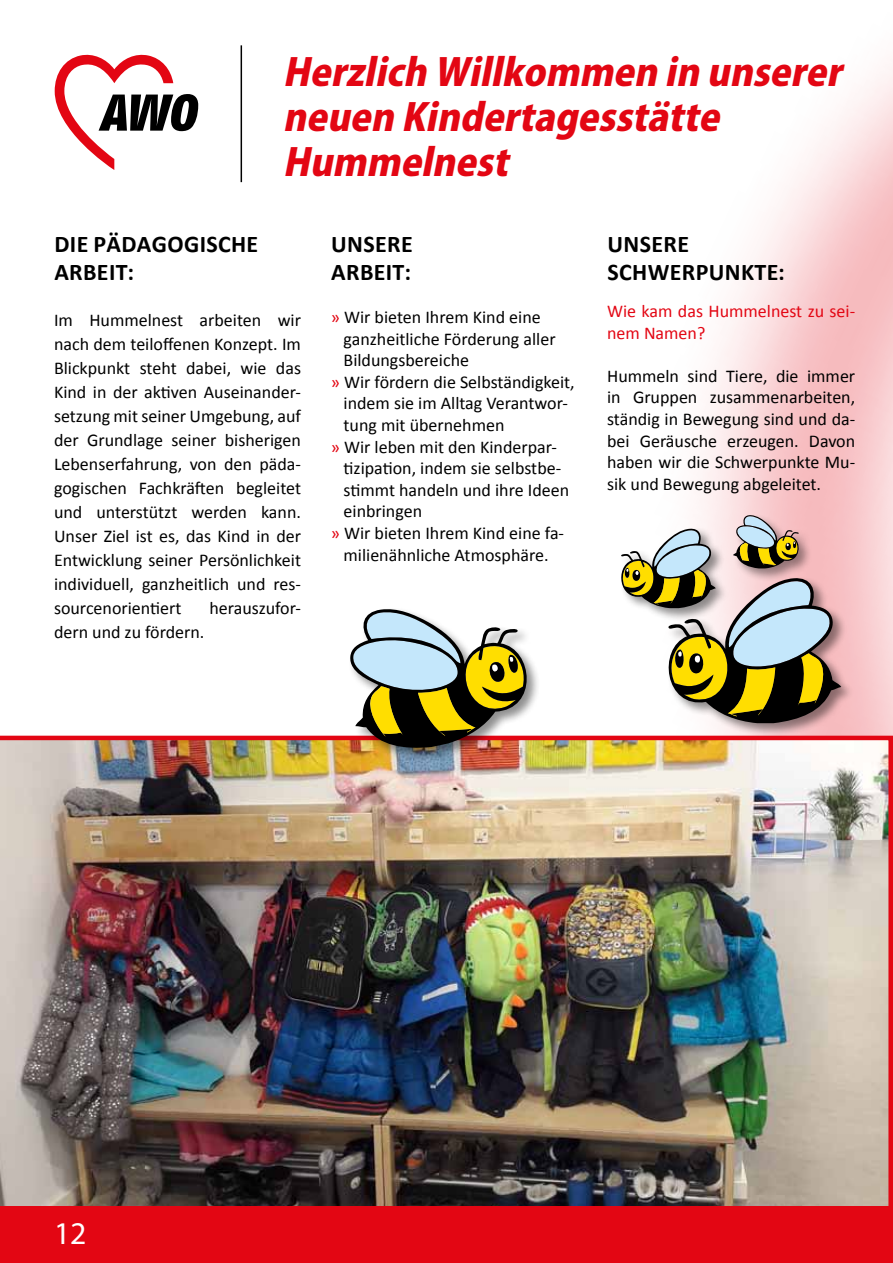
<style>
.page{position:relative;width:893px;height:1263px;background:#fff}
.page>*{position:absolute;margin:0;border:0;box-sizing:border-box;transform-origin:0 0}
.t1{font:italic 800 37.35px/44.8px "Koz Go Pro";color:#e30613}
.t2{font:31.65px "Myriad Pro";color:#fff}
.t3{font:700 24px/28.5px "Calibri";letter-spacing:.015em;color:#000}
.t4{font:18px/24px "Calibri";color:#000;text-align:justify}
.t5{font:18px/21.6px "Calibri";color:#e30613}
.s1{color:#e30613}
</style>
<div class="page">
<svg style="left:55px;top:54px;width:81px;height:116px"></svg>
<img style="left:136px;top:45px;width:757px;height:691px">
<img style="left:0;top:736px;width:893px;height:470px">
<div style="left:0;top:1206px;width:893px;height:57px;background:#e30613"></div>
<div style="left:667px;top:576px;width:187px;height:161px;background:#000;opacity:.44"></div>
<div style="left:348px;top:607px;width:193px;height:155px;background:#000;opacity:.44"></div>
<svg style="left:349px;top:607px;width:190px;height:142px"></svg>
<div style="left:732px;top:513px;width:81px;height:70px;background:#000;opacity:.4"></div>
<svg style="left:615px;top:515px;width:226px;height:208px"></svg>
<h1 class="t1" style="left:283px;top:52px;width:570px">Herzlich Willkommen in unserer neuen Kindertagesstätte<br>Hummelnest</h1>
<h3 class="t3" style="left:54px;top:229px;width:82px">DIE PÄDAGOGIS</h3>
<h3 class="t3" style="left:218px;top:229px;width:27px">CHE</h3>
<h3 class="t3" style="left:54px;top:257px;width:28px">ARBEIT</h3>
<h3 class="t3" style="left:128px;top:257px;width:8px">:</h3>
<p class="t4" style="left:54px;top:307px;width:249px">Im Hummelnest arbeiten wir nach dem teiloffenen Konzept. Im Blickpunkt steht dabei, wie das Kind in der aktiven Auseinander&shy;setzung mit seiner Umgebung, auf der Grundlage seiner bisherigen Lebenserfahrung, von den päda&shy;gogischen Fachkräften begleitet und unterstützt werden kann.<br>Unser Ziel ist es, das Kind in der Entwicklung seiner Persönlichkeit individuell, ganzheitlich und res&shy;sourcenorientiert</p>
<p class="t4" style="left:209px;top:595px;width:93px">herauszufor-</p>
<p class="t4" style="left:54px;top:619px;width:152px">dern und zu fördern.</p>
<h3 class="t3" style="left:331px;top:229px;width:30px">UNSERE<br>ARBEIT</h3>
<h3 class="t3" style="left:404px;top:257px;width:8px">:</h3>
<p class="t4" style="left:331px;top:304px;width:211px"><span class="s1">»</span> Wir bieten Ihrem Kind eine</p>
<p class="t4" style="left:344px;top:326px;width:214px">ganzheitliche Förderung aller</p>
<p class="t4" style="left:344px;top:347px;width:127px">Bildungsbereiche</p>
<p class="t4" style="left:331px;top:369px;width:245px"><span class="s1">»</span> Wir fördern die Selbständigkeit,</p>
<p class="t4" style="left:344px;top:391px;width:226px">indem sie im Alltag Verantwor-</p>
<p class="t4" style="left:344px;top:412px;width:162px">tung mit übernehmen</p>
<p class="t4" style="left:331px;top:434px;width:228px"><span class="s1">»</span> Wir leben mit den Kinderpar-</p>
<p class="t4" style="left:344px;top:455px;width:219px">tizipation, indem sie selbstbe-</p>
<p class="t4" style="left:344px;top:477px;width:227px">stimmt handeln und ihre Ideen</p>
<p class="t4" style="left:344px;top:499px;width:80px">einbringen</p>
<p class="t4" style="left:331px;top:520px;width:235px"><span class="s1">»</span> Wir bieten Ihrem Kind eine fa-</p>
<p class="t4" style="left:344px;top:542px;width:207px">milienähnliche Atmosphäre.</p>
<h3 class="t3" style="left:608px;top:229px;width:77px">UNSERE<br>SCHWERPUNKTE</h3>
<h3 class="t3" style="left:778px;top:257px;width:8px">:</h3>
<p class="t5" style="left:607px;top:299px;width:250px">Wie kam das Hummelnest zu sei&shy;nem Namen?</p>
<p class="t4" style="left:607px;top:364px;width:250px;line-height:21.6px">Hummeln sind Tiere, die immer in Gruppen zusammenarbeiten, ständig in Bewegung sind und da&shy;bei Geräusche erzeugen. Davon haben wir die Schwerpunkte Mu&shy;sik und Bewegung abgeleitet.</p>
<h2 class="t2" style="left:54px;top:1214px;width:34px">12</h2>
</div>
